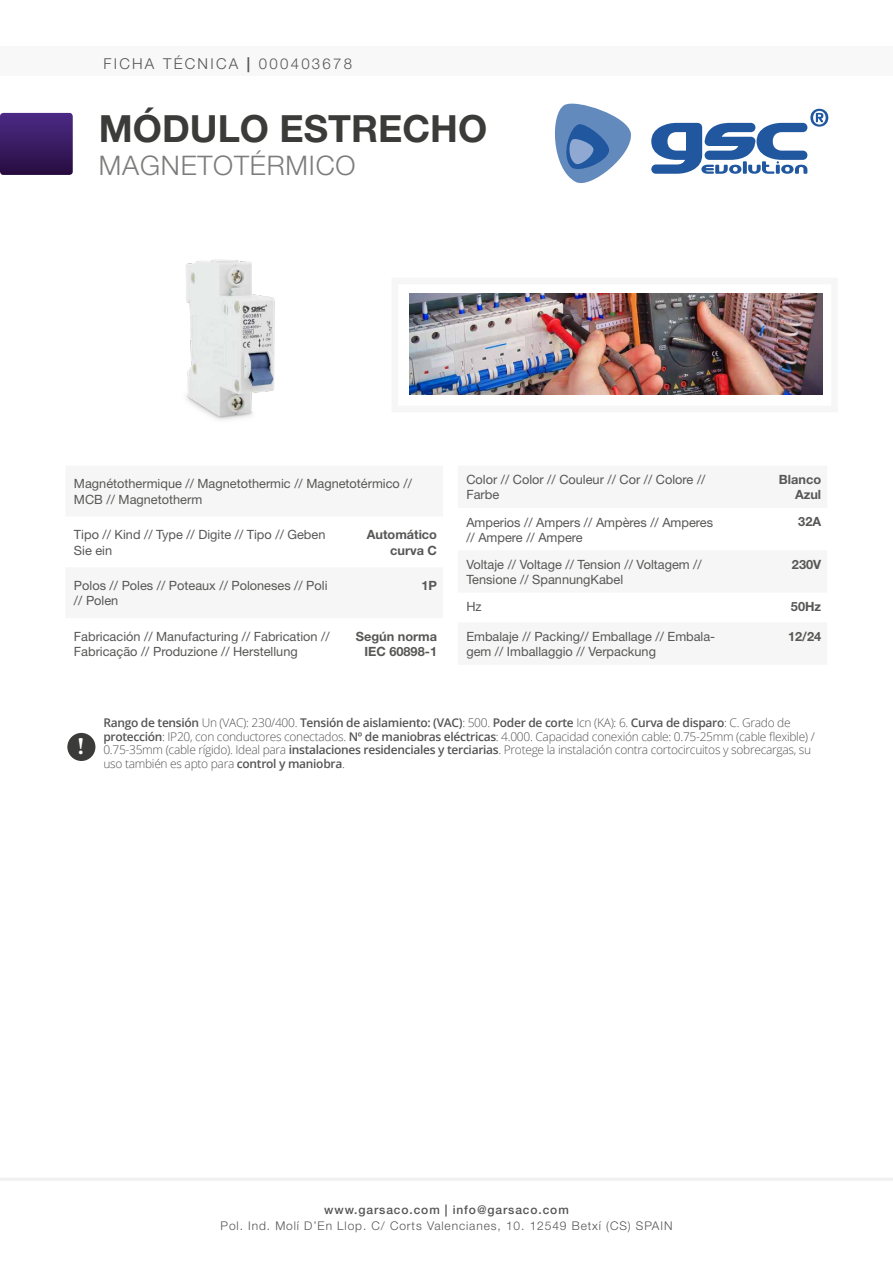
<style>
.page{position:relative;width:893px;height:1263px;background:#fff}
.page>*{position:absolute;margin:0;border:0;box-sizing:border-box;transform-origin:0 0}
.t1{font:700 37.5px "Helvetica Neue";color:#3b3b3a}
.t2{font:300 27px "Helvetica Neue";letter-spacing:.03em;color:#7c7c7b}
.t3{font:700 24px "Minion Pro";color:#fff}
.t4{font:300 15px "Helvetica Neue";letter-spacing:.15em;color:#565555}
.t5{font:12.75px/15.3px "Helvetica Neue";color:#575756}
.t6{font:700 12.75px/15.3px "Helvetica Neue";color:#575756;text-align:right}
.t7{font:300 12px/13.5px "Open Sans";letter-spacing:-.025em;color:#565555}
.t8{font:300 12px "Helvetica Neue";letter-spacing:.075em;color:#565555}
.t9{font:500 12px "Helvetica Neue";letter-spacing:.075em;color:#565555}
.s1{font-weight:700}
.s2{font-weight:600}
</style>
<div class="page">
<svg style="left:651px;top:109px;width:177px;height:65px"></svg>
<svg style="left:554px;top:103px;width:77px;height:81px"></svg>
<hr style="left:0;top:1178px;width:893px;height:3px;background:#f0f0f0">
<div style="left:0;top:47px;width:893px;height:29px;background:#f8f8f8"></div>
<svg style="left:0;top:113px;width:73px;height:62px;background:#3a1c63"></svg>
<img style="left:186px;top:259px;width:89px;height:161px">
<img style="left:409px;top:293px;width:413px;height:101px">
<div style="left:67px;top:733px;width:28px;height:28px;background:#3b3b3a;border-radius:50%"></div>
<p class="t4" style="left:103px;top:54px;width:250px">FICHA TÉCNICA <span class="s1">|</span> 000403678</p>
<h1 class="t1" style="left:99px;top:105px;width:390px">MÓDULO ESTRECHO</h1>
<h2 class="t2" style="left:99px;top:149px;width:258px">MAGNETOTÉRMICO</h2>
<p class="t5" style="left:74px;top:476px;width:339px">Magnétothermique // Magnetothermic // Magnetotérmico //<br>MCB // Magnetotherm</p>
<p class="t5" style="left:74px;top:527px;width:253px">Tipo // Kind // Type // Digite // Tipo // Geben<br>Sie ein</p>
<p class="t6" style="left:367px;top:527px;width:72px">Automático curva C</p>
<p class="t5" style="left:74px;top:578px;width:255px">Polos // Poles // Poteaux // Poloneses // Poli // Polen</p>
<p class="t6" style="left:421px;top:578px;width:17px">1P</p>
<p class="t5" style="left:74px;top:629px;width:257px">Fabricación // Manufacturing // Fabrication //<br>Fabricação // Produzione // Herstellung</p>
<p class="t6" style="left:356px;top:628px;width:83px">Según norma<br>IEC 60898-1</p>
<p class="t5" style="left:466px;top:472px;width:241px">Color // Color // Couleur // Cor // Colore //<br>Farbe</p>
<p class="t6" style="left:779px;top:472px;width:44px">Blanco<br>Azul</p>
<p class="t5" style="left:466px;top:514px;width:248px">Amperios // Ampers // Ampères // Amperes // Ampere // Ampere</p>
<p class="t6" style="left:798px;top:514px;width:24px">32A</p>
<p class="t5" style="left:466px;top:556px;width:237px">Voltaje // Voltage // Tension // Voltagem //<br>Tensione // SpannungKabel</p>
<p class="t6" style="left:792px;top:556px;width:31px">230V</p>
<p class="t5" style="left:466px;top:599px;width:17px">Hz</p>
<p class="t6" style="left:791px;top:599px;width:32px">50Hz</p>
<p class="t5" style="left:466px;top:629px;width:250px">Embalaje // Packing// Emballage // Embala&shy;gem // Imballaggio // Verpackung</p>
<p class="t6" style="left:788px;top:628px;width:35px">12/24</p>
<h3 class="t3" style="left:78px;top:730px;width:8px">!</h3>
<p class="t7" style="left:103px;top:716px;width:713px"><span class="s2">Rango de tensión</span> Un (VAC): 230/400. <span class="s2">Tensión de aislamiento: (VAC)</span>: 500. <span class="s2">Poder de corte</span> Icn (KA): 6. <span class="s2">Curva de disparo</span>: C. Grado de <span class="s2">protección</span>: IP20, con conductores conectados. <span class="s2">Nº de maniobras eléctricas</span>: 4.000. Capacidad conexión cable: 0.75-25mm (cable flexible) / 0.75-35mm (cable rígido). Ideal para <span class="s2">instalaciones residenciales y terciarias</span>. Protege la instalación contra cortocircuitos y sobrecargas, su uso también es apto para <span class="s2">control y maniobra</span>.</p>
<p class="t9" style="left:324px;top:1202px;width:246px">www.garsaco.com | info@garsaco.com</p>
<p class="t8" style="left:221px;top:1219px;width:453px">Pol. Ind. Molí D’En Llop. C/ Corts Valencianes, 10. 12549 Betxí (CS) SPAIN</p>
</div>
